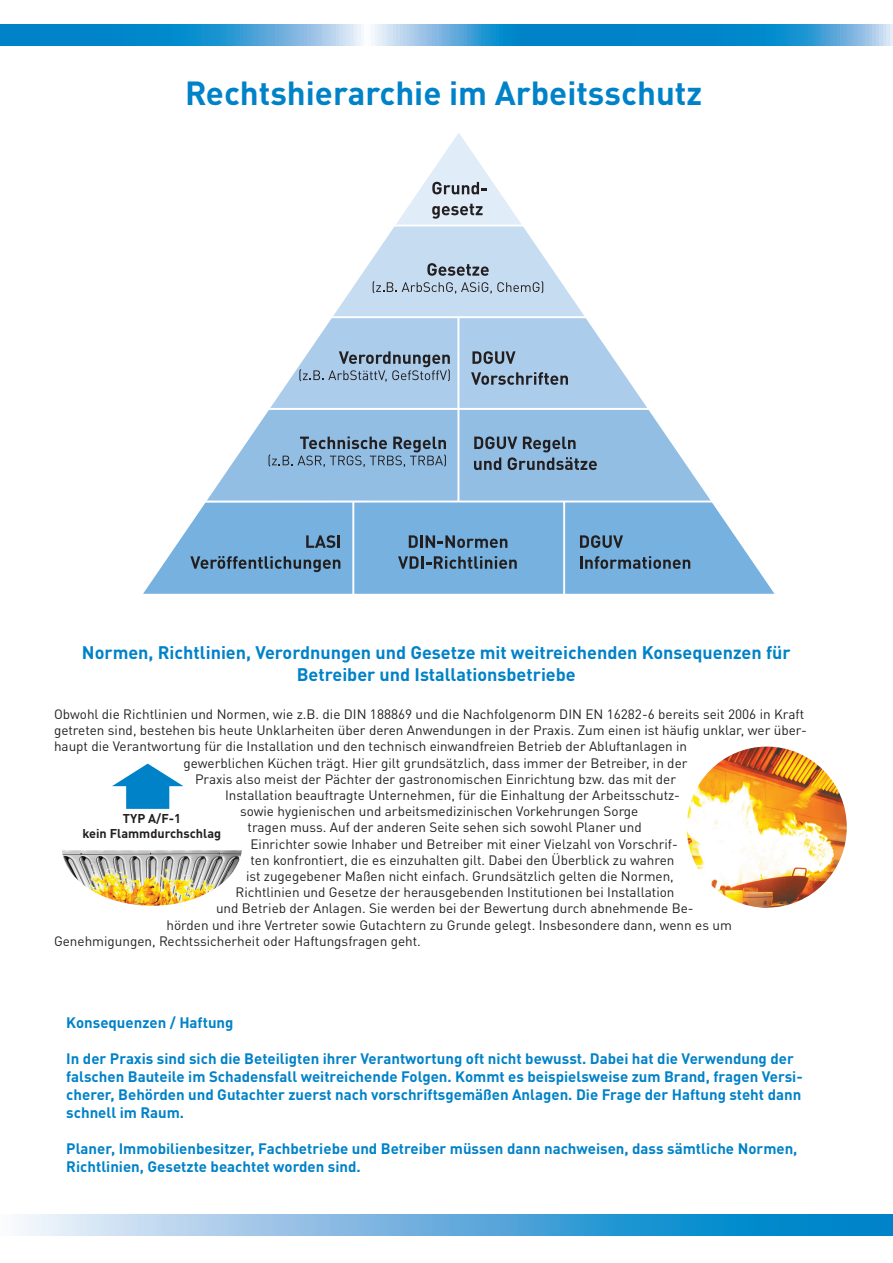
<style>
.page{position:relative;width:893px;height:1263px;background:#fff}
.page>*{position:absolute;margin:0;border:0;box-sizing:border-box;transform-origin:0 0}
.t1{font:700 33px "DIN Pro";color:#0082c8}
.t2{font:700 18px/21.6px "DIN Pro";color:#0082c8;text-align:center}
.t3{font:700 15px/18px "DIN Pro";color:#0082c8}
.t4{font:13.5px "DIN Pro";color:#231f20}
.t5{font:700 12.6px/15.1px "DIN Pro";color:#231f20;text-align:center}
</style>
<div class="page">
<svg style="left:207px;top:410px;width:504px;height:91px;fill:#92bee4"></svg>
<svg style="left:143px;top:502px;width:631px;height:92px;background:#86bae2"></svg>
<hr style="left:457px;top:317px;width:2px;height:184px;background:#fff">
<hr style="left:352px;top:501px;width:2px;height:98px;background:#fff">
<hr style="left:563px;top:501px;width:2px;height:104px;background:#fff">
<svg style="left:409px;top:535px;width:98px;height:13px"></svg>
<svg style="left:398px;top:556px;width:119px;height:13px;background:#547692"></svg>
<svg style="left:269px;top:436px;width:177px;height:31px;background:#7a9cba"></svg>
<svg style="left:306px;top:535px;width:34px;height:13px"></svg>
<svg style="left:190px;top:556px;width:150px;height:16px;background:#5b82a2"></svg>
<svg style="left:474px;top:436px;width:123px;height:34px;background:#7290ac"></svg>
<svg style="left:270px;top:133px;width:377px;height:275px"></svg>
<svg style="left:580px;top:535px;width:43px;height:13px"></svg>
<svg style="left:580px;top:556px;width:110px;height:13px"></svg>
<svg style="left:20px;top:1214px;width:873px;height:21px;background:#63afdd"></svg>
<svg style="left:0;top:24px;width:893px;height:21px;background:#369cd4"></svg>
<img style="left:687px;top:746px;width:160px;height:162px">
<img style="left:62px;top:786px;width:180px;height:120px">
<svg style="left:112px;top:764px;width:71px;height:45px"></svg>
<h1 class="t1" style="left:185px;top:68px;width:518px">Rechtshierarchie im Arbeitsschutz</h1>
<h2 class="t2" style="left:82px;top:641px;width:710px">Normen, Richtlinien, Verordnungen und Gesetze mit weitreichenden Konsequenzen für<br>Betreiber und Istallationsbetriebe</h2>
<p class="t4" style="left:54px;top:704px;width:752px">Obwohl die Richtlinien und Normen, wie z.B. die DIN 188869 und die Nachfolgenorm DIN EN 16282-6 bereits seit 2006 in Kraft</p>
<p class="t4" style="left:54px;top:720px;width:754px">getreten sind, bestehen bis heute Unklarheiten über deren Anwendungen in der Praxis. Zum einen ist häufig unklar, wer über-</p>
<p class="t4" style="left:54px;top:736px;width:635px">haupt die Verantwortung für die Installation und den technisch einwandfreien Betrieb der Abluftanlagen in</p>
<p class="t4" style="left:183px;top:752px;width:505px">gewerblichen Küchen trägt. Hier gilt grundsätzlich, dass immer der Betreiber, in der</p>
<p class="t4" style="left:195px;top:769px;width:483px">Praxis also meist der Pächter der gastronomischen Einrichtung bzw. das mit der</p>
<p class="t4" style="left:225px;top:785px;width:456px">Installation beauftragte Unternehmen, für die Einhaltung der Arbeitsschutz-</p>
<p class="t4" style="left:240px;top:801px;width:400px">sowie hygienischen und arbeitsmedizinischen Vorkehrungen Sorge</p>
<p class="t4" style="left:247px;top:817px;width:396px">tragen muss. Auf der anderen Seite sehen sich sowohl Planer und</p>
<p class="t4" style="left:250px;top:833px;width:429px">Einrichter sowie Inhaber und Betreiber mit einer Vielzahl von Vorschrif-</p>
<p class="t4" style="left:250px;top:850px;width:425px">ten konfrontiert, die es einzuhalten gilt. Dabei den Überblick zu wahren</p>
<p class="t4" style="left:246px;top:866px;width:429px">ist zugegebener Maßen nicht einfach. Grundsätzlich gelten die Normen,</p>
<p class="t4" style="left:235px;top:882px;width:440px">Richtlinien und Gesetze der herausgebenden Institutionen bei Installation</p>
<p class="t4" style="left:216px;top:898px;width:479px">und Betrieb der Anlagen. Sie werden bei der Bewertung durch abnehmende Be-</p>
<p class="t4" style="left:166px;top:914px;width:567px">hörden und ihre Vertreter sowie Gutachtern zu Grunde gelegt. Insbesondere dann, wenn es um</p>
<p class="t4" style="left:54px;top:931px;width:368px">Genehmigungen, Rechtssicherheit oder Haftungsfragen geht.</p>
<p class="t5" style="left:83px;top:810px;width:140px">TYP A/F-1<br>kein Flammdurchschlag</p>
<p class="t3" style="left:66px;top:1012px;width:169px">Konsequenzen / Haftung</p>
<p class="t3" style="left:66px;top:1048px;width:738px">In der Praxis sind sich die Beteiligten ihrer Verantwortung oft nicht bewusst. Dabei hat die Verwendung der falschen Bauteile im Schadensfall weitreichende Folgen. Kommt es beispielsweise zum Brand, fragen Versi&shy;cherer, Behörden und Gutachter zuerst nach vorschriftsgemäßen Anlagen. Die Frage der Haftung steht dann schnell im Raum.</p>
<p class="t3" style="left:66px;top:1138px;width:733px">Planer, Immobilienbesitzer, Fachbetriebe und Betreiber müssen dann nachweisen, dass sämtliche Normen,<br>Richtlinien, Gesetzte beachtet worden sind.</p>
</div>
